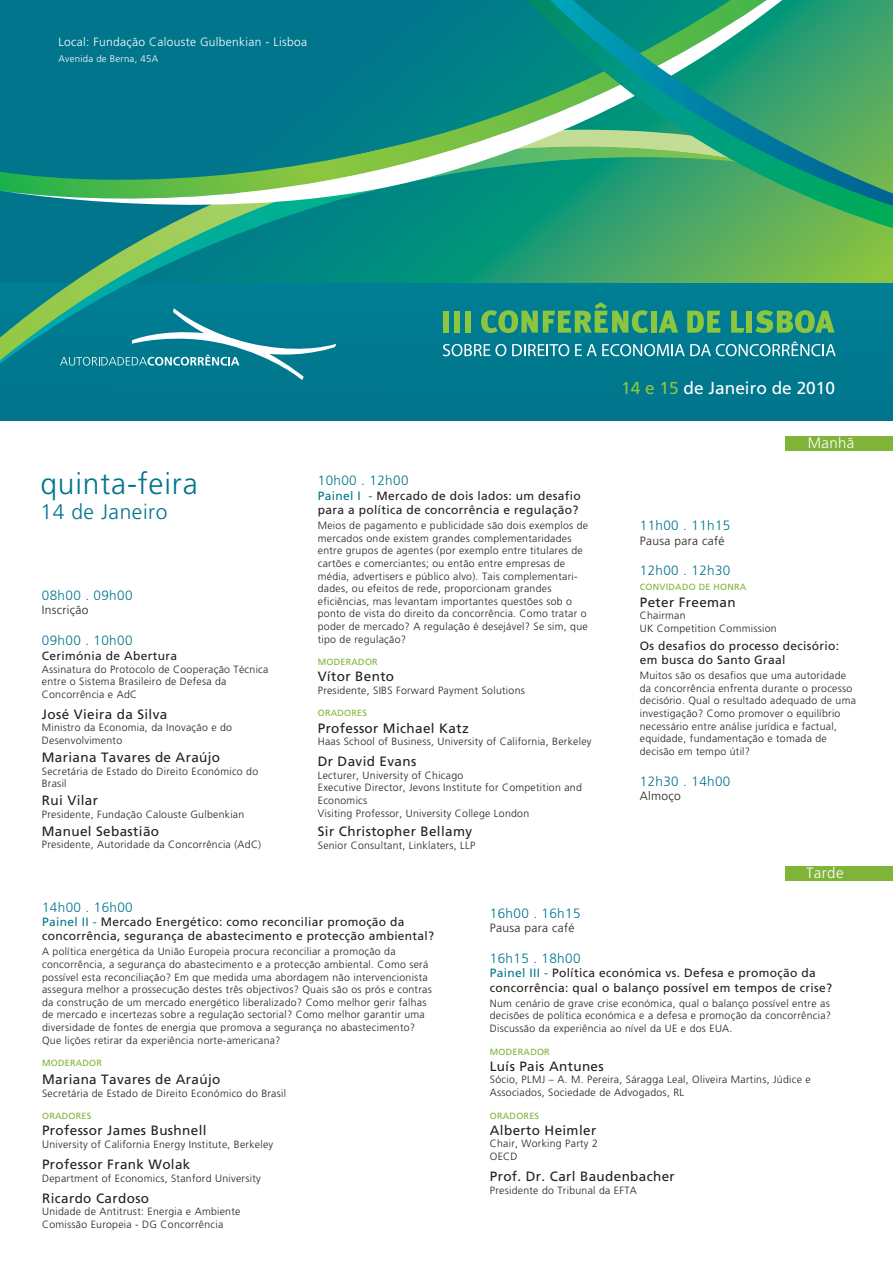
<style>
.page{position:relative;width:893px;height:1263px;background:#fff}
.page>*{position:absolute;margin:0;border:0;box-sizing:border-box;transform-origin:0 0}
.t1{font:300 30px "Frutiger";letter-spacing:.025em;color:#00758c}
.t2{font:300 21px "Frutiger";letter-spacing:.025em;color:#00758c}
.t3{font:17.25px "Frutiger";color:#fff}
.t4{font:300 15px "Frutiger";letter-spacing:.025em;color:#fff}
.t5{font:13.5px "Frutiger";letter-spacing:.025em;color:#231f20}
.t6{font:300 13.5px "Frutiger";letter-spacing:.025em;color:#00758c}
.t7{font:12px/14.4px "Frutiger";letter-spacing:.025em;color:#231f20}
.t8{font:300 12px "Frutiger";letter-spacing:.025em;color:#231f20}
.t9{font:300 12px "Frutiger";letter-spacing:.025em;color:#fff}
.t10{font:300 10.5px/12.6px "Frutiger";letter-spacing:.025em;color:#231f20}
.t11{font:300 9.6px "Frutiger";letter-spacing:.025em;color:#fff}
.t12{font:9px "Frutiger";letter-spacing:.025em;color:#7fb439}
.s1{color:#00758c}
.s2{color:#8cc63f}
</style>
<div class="page">
<div style="left:785px;top:436px;width:108px;height:15px;background:#7fb439"></div>
<div style="left:785px;top:865px;width:108px;height:15px;background:#7fb439"></div>
<div style="left:0;top:0;width:893px;height:420px;background:#00768c"></div>
<svg style="left:60px;top:364px;width:244px;height:16px"></svg>
<svg style="left:769px;top:228px;width:124px;height:54px;background:#7bbc49"></svg>
<svg style="left:0;top:231px;width:769px;height:133px"></svg>
<svg style="left:0;top:39px;width:877px;height:192px"></svg>
<svg style="left:526px;top:0;width:367px;height:228px;background:#3aa570"></svg>
<svg style="left:550px;top:0;width:343px;height:206px;background:#36a47a"></svg>
<div style="left:443px;top:311px;width:6px;height:22px;background:#8cc63f"></div>
<div style="left:454px;top:311px;width:6px;height:22px;background:#8cc63f"></div>
<div style="left:465px;top:311px;width:6px;height:22px;background:#8cc63f"></div>
<svg style="left:481px;top:302px;width:167px;height:31px"></svg>
<div style="left:651px;top:311px;width:5px;height:22px;background:#8cc63f"></div>
<svg style="left:658px;top:311px;width:20px;height:22px"></svg>
<svg style="left:687px;top:311px;width:33px;height:22px"></svg>
<svg style="left:731px;top:311px;width:13px;height:22px"></svg>
<div style="left:747px;top:311px;width:5px;height:22px;background:#8cc63f"></div>
<svg style="left:755px;top:310px;width:79px;height:23px"></svg>
<svg style="left:443px;top:344px;width:63px;height:12px"></svg>
<svg style="left:512px;top:344px;width:57px;height:12px"></svg>
<svg style="left:575px;top:341px;width:261px;height:15px"></svg>
<p class="t9" style="left:59px;top:36px;width:250px">Local: Fundação Calouste Gulbenkian - Lisboa</p>
<p class="t11" style="left:59px;top:53px;width:101px">Avenida de Berna, 45A</p>
<p class="t1" style="left:40px;top:467px;width:159px">quinta-feira</p>
<p class="t2" style="left:40px;top:500px;width:129px">14 de Janeiro</p>
<p class="t6" style="left:42px;top:588px;width:92px">08h00 . 09h00</p>
<p class="t8" style="left:42px;top:603px;width:48px">Inscrição</p>
<p class="t6" style="left:42px;top:633px;width:92px">09h00 . 10h00</p>
<p class="t7" style="left:42px;top:648px;width:137px">Cerimónia de Abertura</p>
<p class="t10" style="left:42px;top:663px;width:228px">Assinatura do Protocolo de Cooperação Técnica entre o Sistema Brasileiro de Defesa da<br>Concorrência e AdC</p>
<p class="t5" style="left:42px;top:706px;width:127px">José Vieira da Silva</p>
<p class="t10" style="left:42px;top:721px;width:192px">Ministro da Economia, da Inovação e do<br>Desenvolvimento</p>
<p class="t5" style="left:42px;top:749px;width:180px">Mariana Tavares de Araújo</p>
<p class="t10" style="left:42px;top:765px;width:218px">Secretária de Estado do Direito Económico do<br>Brasil</p>
<p class="t5" style="left:42px;top:792px;width:58px">Rui Vilar</p>
<p class="t10" style="left:42px;top:808px;width:204px">Presidente, Fundação Calouste Gulbenkian</p>
<p class="t5" style="left:42px;top:823px;width:119px">Manuel Sebastião</p>
<p class="t10" style="left:42px;top:838px;width:221px">Presidente, Autoridade da Concorrência (AdC)</p>
<p class="t6" style="left:318px;top:473px;width:92px">10h00 . 12h00</p>
<p class="t7" style="left:318px;top:488px;width:264px"><span class="s1">Painel I -</span> Mercado de dois lados: um desafio para a política de concorrência e regulação?</p>
<p class="t10" style="left:318px;top:519px;width:272px">Meios de pagamento e publicidade são dois exemplos de mercados onde existem grandes complementaridades entre grupos de agentes (por exemplo entre titulares de cartões e comerciantes; ou então entre empresas de média, advertisers e público alvo). Tais complementari&shy;dades, ou efeitos de rede, proporcionam grandes eficiências, mas levantam importantes questões sob o ponto de vista do direito da concorrência. Como tratar o poder de mercado? A regulação é desejável? Se sim, que tipo de regulação?</p>
<p class="t12" style="left:318px;top:657px;width:61px">MODERADOR</p>
<p class="t5" style="left:318px;top:669px;width:78px">Vítor Bento</p>
<p class="t10" style="left:318px;top:684px;width:209px">Presidente, SIBS Forward Payment Solutions</p>
<p class="t12" style="left:318px;top:708px;width:51px">ORADORES</p>
<p class="t5" style="left:318px;top:720px;width:152px">Professor Michael Katz</p>
<p class="t10" style="left:318px;top:735px;width:275px">Haas School of Business, University of California, Berkeley</p>
<p class="t5" style="left:318px;top:753px;width:100px">Dr David Evans</p>
<p class="t10" style="left:318px;top:769px;width:266px">Lecturer, University of Chicago<br>Executive Director, Jevons Institute for Competition and Economics<br>Visiting Professor, University College London</p>
<p class="t5" style="left:318px;top:823px;width:156px">Sir Christopher Bellamy</p>
<p class="t10" style="left:318px;top:839px;width:159px">Senior Consultant, Linklaters, LLP</p>
<p class="t3" style="left:621px;top:377px;width:215px"><span class="s2">14 e 15</span> de Janeiro de 2010</p>
<p class="t4" style="left:808px;top:435px;width:48px">Manhã</p>
<p class="t6" style="left:640px;top:518px;width:92px">11h00 . 11h15</p>
<p class="t8" style="left:640px;top:534px;width:86px">Pausa para café</p>
<p class="t6" style="left:640px;top:563px;width:92px">12h00 . 12h30</p>
<p class="t12" style="left:640px;top:582px;width:108px">CONVIDADO DE HONRA</p>
<p class="t5" style="left:640px;top:594px;width:97px">Peter Freeman</p>
<p class="t10" style="left:640px;top:609px;width:138px">Chairman<br>UK Competition Commission</p>
<p class="t7" style="left:640px;top:638px;width:201px">Os desafios do processo decisório: em busca do Santo Graal</p>
<p class="t10" style="left:640px;top:669px;width:218px">Muitos são os desafios que uma autoridade da concorrência enfrenta durante o processo decisório. Qual o resultado adequado de uma investigação? Como promover o equilíbrio necessário entre análise jurídica e factual, equidade, fundamentação e tomada de decisão em tempo útil?</p>
<p class="t6" style="left:640px;top:774px;width:92px">12h30 . 14h00</p>
<p class="t8" style="left:640px;top:789px;width:42px">Almoço</p>
<p class="t4" style="left:806px;top:864px;width:39px">Tarde</p>
<p class="t6" style="left:42px;top:899px;width:92px">14h00 . 16h00</p>
<p class="t7" style="left:42px;top:914px;width:394px"><span class="s1">Painel II -</span> Mercado Energético: como reconciliar promoção da concorrência, segurança de abastecimento e protecção ambiental?</p>
<p class="t10" style="left:42px;top:945px;width:391px">A política energética da União Europeia procura reconciliar a promoção da concorrência, a segurança do abastecimento e a protecção ambiental. Como será possível esta reconciliação? Em que medida uma abordagem não intervencionista assegura melhor a prossecução destes três objectivos? Quais são os prós e contras da construção de um mercado energético liberalizado? Como melhor gerir falhas de mercado e incertezas sobre a regulação sectorial? Como melhor garantir uma diversidade de fontes de energia que promova a segurança no abastecimento?<br>Que lições retirar da experiência norte-americana?</p>
<p class="t12" style="left:42px;top:1057px;width:61px">MODERADOR</p>
<p class="t5" style="left:42px;top:1071px;width:180px">Mariana Tavares de Araújo</p>
<p class="t10" style="left:42px;top:1087px;width:246px">Secretária de Estado de Direito Económico do Brasil</p>
<p class="t12" style="left:42px;top:1111px;width:51px">ORADORES</p>
<p class="t5" style="left:42px;top:1123px;width:166px">Professor James Bushnell</p>
<p class="t10" style="left:42px;top:1138px;width:233px">University of California Energy Institute, Berkeley</p>
<p class="t5" style="left:42px;top:1156px;width:150px">Professor Frank Wolak</p>
<p class="t10" style="left:42px;top:1171px;width:220px">Department of Economics, Stanford University</p>
<p class="t5" style="left:42px;top:1190px;width:109px">Ricardo Cardoso</p>
<p class="t10" style="left:42px;top:1205px;width:200px">Unidade de Antitrust: Energia e Ambiente<br>Comissão Europeia - DG Concorrência</p>
<p class="t6" style="left:490px;top:906px;width:92px">16h00 . 16h15</p>
<p class="t8" style="left:490px;top:921px;width:86px">Pausa para café</p>
<p class="t6" style="left:490px;top:951px;width:92px">16h15 . 18h00</p>
<p class="t7" style="left:490px;top:966px;width:344px"><span class="s1">Painel III -</span> Política económica vs. Defesa e promoção da concorrência: qual o balanço possível em tempos de crise?</p>
<p class="t10" style="left:490px;top:997px;width:343px">Num cenário de grave crise económica, qual o balanço possível entre as decisões de política económica e a defesa e promoção da concorrência?<br>Discussão da experiência ao nível da UE e dos EUA.</p>
<p class="t12" style="left:490px;top:1046px;width:61px">MODERADOR</p>
<p class="t5" style="left:490px;top:1058px;width:115px">Luís Pais Antunes</p>
<p class="t10" style="left:490px;top:1073px;width:322px">Sócio, PLMJ – A. M. Pereira, Sáragga Leal, Oliveira Martins, Júdice e<br>Associados, Sociedade de Advogados, RL</p>
<p class="t12" style="left:490px;top:1110px;width:51px">ORADORES</p>
<p class="t5" style="left:490px;top:1122px;width:108px">Alberto Heimler</p>
<p class="t10" style="left:490px;top:1137px;width:110px">Chair, Working Party 2<br>OECD</p>
<p class="t5" style="left:490px;top:1168px;width:187px">Prof. Dr. Carl Baudenbacher</p>
<p class="t10" style="left:490px;top:1183px;width:149px">Presidente do Tribunal da EFTA</p>
</div>
